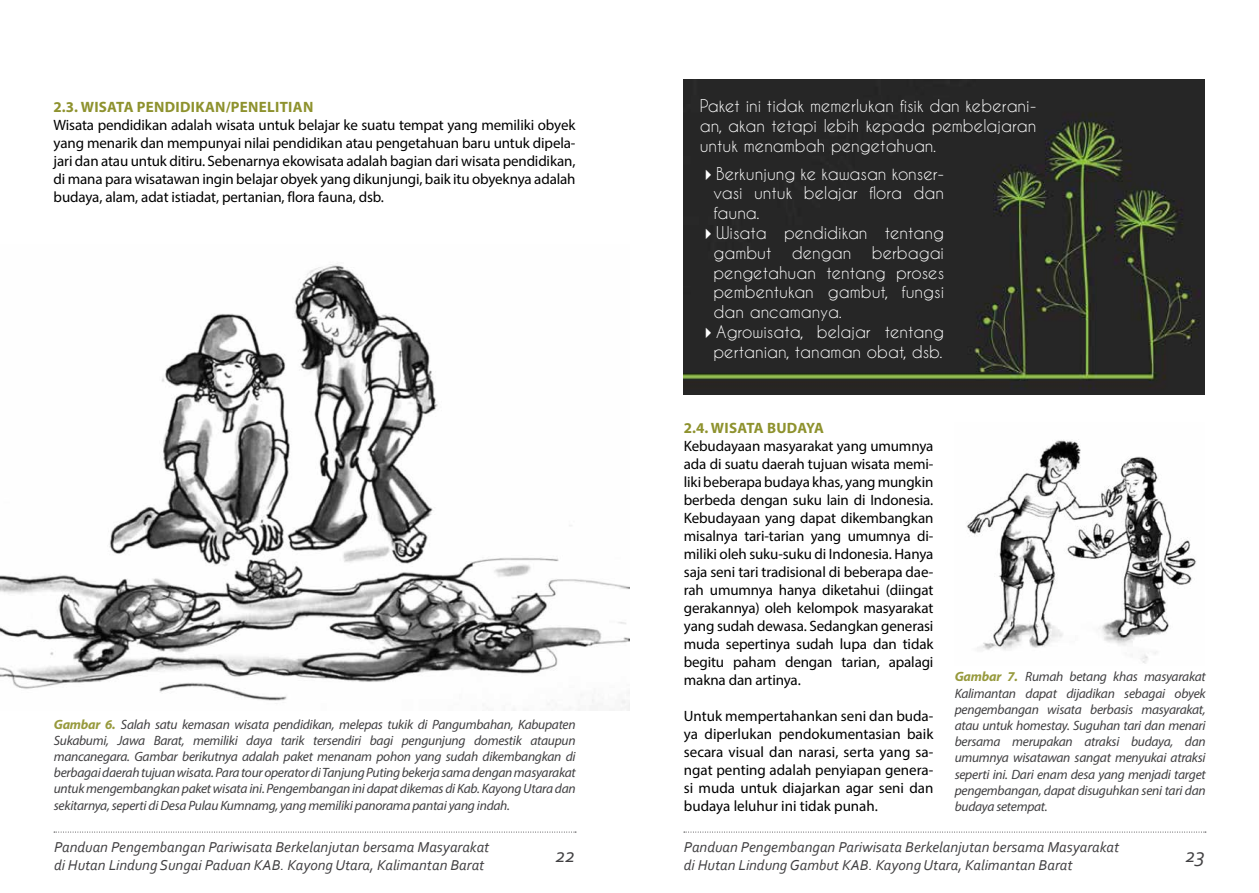
<style>
.page{position:relative;width:1259px;height:893px;background:#fff}
.page>*{position:absolute;margin:0;border:0;box-sizing:border-box;transform-origin:0 0}
.t1{font:italic 21px "Corbel";color:#414042}
.t2{font:16.5px/19.8px "Caviar Dreams";color:#fff}
.t3{font:15px/18px "Myriad Pro";letter-spacing:-.01em;color:#000;text-align:justify}
.t4{font:italic 15px/18px "Corbel";color:#414042}
.t5{font:700 15px "Myriad Pro";letter-spacing:.02em;color:#8e922e}
.t6{font:italic 13.5px/16.2px "Myriad Pro";letter-spacing:-.02em;color:#414042;text-align:justify}
.s1{font-weight:700;color:#979a3d}
</style>
<div class="page">
<svg style="left:54px;top:832px;width:522px;height:1px"></svg>
<svg style="left:684px;top:832px;width:522px;height:1px"></svg>
<img style="left:0;top:263px;width:629px;height:448px">
<img style="left:684px;top:80px;width:521px;height:315px">
<img style="left:966px;top:440px;width:231px;height:224px">
<p class="t5" style="left:54px;top:97px;width:261px">2.3. WISATA PENDIDIKAN/PENELITIAN</p>
<p class="t3" style="left:54px;top:115px;width:523px">Wisata pendidikan adalah wisata untuk belajar ke suatu tempat yang memiliki obyek yang menarik dan mempunyai nilai pendidikan atau pengetahuan baru untuk dipela&shy;jari dan atau untuk ditiru. Sebenarnya ekowisata adalah bagian dari wisata pendidikan, di mana para wisatawan ingin belajar obyek yang dikunjungi, baik itu obyeknya adalah budaya, alam, adat istiadat, pertanian, flora fauna, dsb.</p>
<p class="t6" style="left:54px;top:716px;width:523px"><span class="s1">Gambar 6.</span> Salah satu kemasan wisata pendidikan, melepas tukik di Pangumbahan, Kabupaten Sukabumi, Jawa Barat, memiliki daya tarik tersendiri bagi pengunjung domestik ataupun mancanegara. Gambar berikutnya adalah paket menanam pohon yang sudah dikembangkan di berbagai daerah tujuan wisata. Para tour operator di Tanjung Puting bekerja sama dengan masyarakat untuk mengembangkan paket wisata ini. Pengembangan ini dapat dikemas di Kab. Kayong Utara dan sekitarnya, seperti di Desa Pulau Kumnamg, yang memiliki panorama pantai yang indah.</p>
<p class="t2" style="left:700px;top:96px;width:338px">Paket ini tidak memerlukan fisik dan keberani&shy;an, akan tetapi lebih kepada pembelajaran untuk menambah pengetahuan.</p>
<p class="t2" style="left:713px;top:163px;width:232px;text-indent:-14px">✔Berkunjung ke kawasan konser&shy;vasi untuk belajar flora dan fauna.</p>
<p class="t2" style="left:713px;top:223px;width:232px;text-align:justify;text-indent:-14px">✔Wisata pendidikan tentang gambut dengan berbagai pengetahuan tentang proses pembentukan gambut, fungsi dan ancamanya.</p>
<p class="t2" style="left:700px;top:321px;width:246px;text-align:right">✔Agrowisata, belajar tentang pertanian, tanaman obat, dsb.</p>
<p class="t5" style="left:684px;top:419px;width:140px">2.4. WISATA BUDAYA</p>
<p class="t3" style="left:684px;top:437px;width:251px">Kebudayaan masyarakat yang umumnya ada di suatu daerah tujuan wisata memi&shy;liki beberapa budaya khas, yang mungkin berbeda dengan suku lain di Indonesia.<br>Kebudayaan yang dapat dikembangkan misalnya tari-tarian yang umumnya di&shy;miliki oleh suku-suku di Indonesia. Hanya saja seni tari tradisional di beberapa dae&shy;rah umumnya hanya diketahui (diingat gerakannya) oleh kelompok masyarakat yang sudah dewasa. Sedangkan generasi muda sepertinya sudah lupa dan tidak begitu paham dengan tarian, apalagi makna dan artinya.</p>
<p class="t3" style="left:684px;top:707px;width:251px">Untuk mempertahankan seni dan buda&shy;ya diperlukan pendokumentasian baik secara visual dan narasi, serta yang sa&shy;ngat penting adalah penyiapan genera&shy;si muda untuk diajarkan agar seni dan budaya leluhur ini tidak punah.</p>
<p class="t6" style="left:954px;top:668px;width:252px"><span class="s1">Gambar 7.</span> Rumah betang khas masyarakat Kalimantan dapat dijadikan sebagai obyek pengembangan wisata berbasis masyarakat, atau untuk homestay. Suguhan tari dan menari bersama merupakan atraksi budaya, dan umumnya wisatawan sangat menyukai atraksi seperti ini. Dari enam desa yang menjadi target pengembangan, dapat disuguhkan seni tari dan budaya setempat.</p>
<p class="t4" style="left:54px;top:837px;width:437px">Panduan Pengembangan Pariwisata Berkelanjutan bersama Masyarakat di Hutan Lindung Sungai Paduan KAB. Kayong Utara, Kalimantan Barat</p>
<p class="t4" style="left:684px;top:837px;width:437px">Panduan Pengembangan Pariwisata Berkelanjutan bersama Masyarakat di Hutan Lindung Gambut KAB. Kayong Utara, Kalimantan Barat</p>
<h1 class="t1" style="left:555px;top:842px;width:22px">22</h1>
<h1 class="t1" style="left:1185px;top:842px;width:21px">23</h1>
</div>
